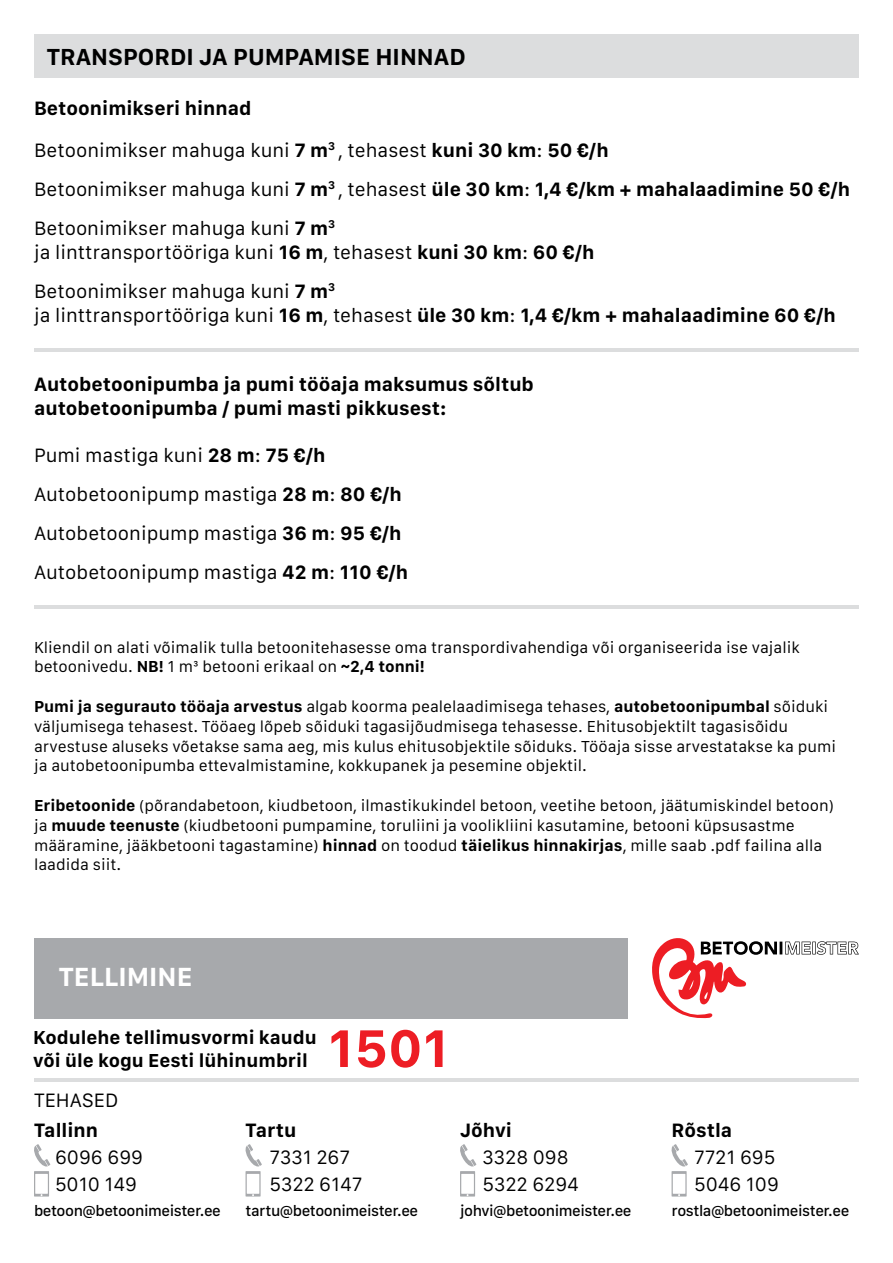
<style>
.page{position:relative;width:893px;height:1263px;background:#fff}
.page>*{position:absolute;margin:0;border:0;box-sizing:border-box;transform-origin:0 0}
.t1{font:700 54.9px "San Francisco Text";color:#ed1d24}
.t2{font:700 27.3px "San Francisco Text";color:#fff}
.t3{font:700 24.15px "San Francisco Text";color:#000}
.t4{font:20.1px/39px "San Francisco Text";color:#000}
.t5{font:700 20.1px/42px "San Francisco Text";color:#000}
.t6{font:700 19.5px/23.4px "San Francisco Text";color:#000}
.t7{font:16.5px/19.8px "San Francisco Text";color:#000}
.t8{font:500 15.75px "San Francisco Text";letter-spacing:-.03em;color:#000}
.s1{font-weight:400}
.s2{font-weight:700}
</style>
<div class="page">
<div style="left:34px;top:34px;width:825px;height:43px;background:#dcddde"></div>
<hr style="left:34px;top:349px;width:825px;height:3px;background:#dcddde">
<hr style="left:34px;top:1078px;width:825px;height:4px;background:#dcddde">
<hr style="left:34px;top:605px;width:825px;height:3px;background:#dcddde">
<div style="left:34px;top:938px;width:593px;height:80px;background:#a7a9ac"></div>
<svg style="left:652px;top:938px;width:207px;height:81px"></svg>
<svg style="left:34px;top:1144px;width:16px;height:52px"></svg>
<svg style="left:245px;top:1144px;width:17px;height:52px"></svg>
<svg style="left:460px;top:1144px;width:16px;height:52px"></svg>
<svg style="left:671px;top:1144px;width:17px;height:52px"></svg>
<h3 class="t3" style="left:47px;top:42px;width:420px">TRANSPORDI JA PUMPAMISE HINNAD</h3>
<p class="t5" style="left:34px;top:86px;width:576px">Betoonimikseri hinnad<br><span class="s1">Betoonimikser mahuga kuni</span> 7 m<sup>3</sup> <span class="s1">, tehasest</span> kuni 30 km<span class="s1">:</span> 50 €/h</p>
<p class="t4" style="left:34px;top:169px;width:818px">Betoonimikser mahuga kuni <span class="s2">7 m</span><sup>3</sup> , tehasest <span class="s2">üle 30 km</span>: <span class="s2">1,4 €/km + mahalaadimine 50 €/h<br></span>Betoonimikser mahuga kuni <span class="s2">7 m</span><sup>3</sup></p>
<p class="t4" style="left:34px;top:232px;width:562px">ja linttransportööriga kuni <span class="s2">16 m</span>, tehasest <span class="s2">kuni 30 km</span>: <span class="s2">60 €/h<br></span>Betoonimikser mahuga kuni <span class="s2">7 m</span><sup>3</sup></p>
<p class="t5" style="left:34px;top:293px;width:803px"><span class="s1">ja linttransportööriga kuni</span> 16 m<span class="s1">, tehasest</span> üle 30 km<span class="s1">:</span> 1,4 €/km + mahalaadimine 60 €/h</p>
<p class="t5" style="left:34px;top:372px;width:501px;line-height:24px">Autobetoonipumba ja pumi tööaja maksumus sõltub autobetoonipumba / pumi masti pikkusest:</p>
<p class="t4" style="left:34px;top:435px;width:376px">Pumi mastiga kuni <span class="s2">28 m</span>: <span class="s2">75 €/h </span>Autobetoonipump mastiga <span class="s2">28 m</span>: <span class="s2">80 €/h </span>Autobetoonipump mastiga <span class="s2">36 m</span>: <span class="s2">95 €/h </span>Autobetoonipump mastiga <span class="s2">42 m</span>: <span class="s2">110 €/h</span></p>
<p class="t7" style="left:34px;top:637px;width:767px">Kliendil on alati võimalik tulla betoonitehasesse oma transpordivahendiga või organiseerida ise vajalik betoonivedu. <span class="s2">NB!</span> 1 m³ betooni erikaal on <span class="s2">~2,4 tonni!</span></p>
<p class="t7" style="left:34px;top:696px;width:804px"><span class="s2">Pumi ja segurauto tööaja arvestus</span> algab koorma pealelaadimisega tehases, <span class="s2">autobetoonipumbal</span> sõiduki väljumisega tehasest. Tööaeg lõpeb sõiduki tagasijõudmisega tehasesse. Ehitusobjektilt tagasisõidu arvestuse aluseks võetakse sama aeg, mis kulus ehitusobjektile sõiduks. Tööaja sisse arvestatakse ka pumi ja autobetoonipumba ettevalmistamine, kokkupanek ja pesemine objektil.</p>
<p class="t7" style="left:34px;top:795px;width:801px"><span class="s2">Eribetoonide</span> (põrandabetoon, kiudbetoon, ilmastikukindel betoon, veetihe betoon, jäätumiskindel betoon) ja <span class="s2">muude teenuste</span> (kiudbetooni pumpamine, toruliini ja voolikliini kasutamine, betooni küpsusastme määramine, jääkbetooni tagastamine) <span class="s2">hinnad</span> on toodud <span class="s2">täielikus hinnakirjas</span>, mille saab .pdf failina alla laadida siit.</p>
<h2 class="t2" style="left:59px;top:959px;width:135px">TELLIMINE</h2>
<p class="t6" style="left:33px;top:1025px;width:285px">Kodulehe tellimusvormi kaudu või üle kogu Eesti lühinumbril</p>
<p class="t4" style="left:34px;top:1080px;width:86px">TEHASED</p>
<h1 class="t1" style="left:328px;top:1013px;width:123px">1501</h1>
<p class="t5" style="left:34px;top:1108px;width:66px">Tallinn</p>
<p class="t5" style="left:246px;top:1108px;width:52px">Tartu</p>
<p class="t5" style="left:460px;top:1108px;width:54px">Jõhvi</p>
<p class="t5" style="left:672px;top:1108px;width:62px">Rõstla</p>
<p class="t4" style="left:55px;top:1137px;width:90px">6096 699</p>
<p class="t4" style="left:270px;top:1137px;width:82px">7331 267</p>
<p class="t4" style="left:483px;top:1137px;width:88px">3328 098</p>
<p class="t4" style="left:694px;top:1137px;width:83px">7721 695</p>
<p class="t4" style="left:55px;top:1164px;width:84px">5010 149</p>
<p class="t4" style="left:270px;top:1164px;width:95px">5322 6147</p>
<p class="t4" style="left:483px;top:1164px;width:98px">5322 6294</p>
<p class="t4" style="left:694px;top:1164px;width:86px">5046 109</p>
<p class="t8" style="left:34px;top:1201px;width:188px">betoon@betoonimeister.ee</p>
<p class="t8" style="left:245px;top:1201px;width:174px">tartu@betoonimeister.ee</p>
<p class="t8" style="left:460px;top:1201px;width:173px">johvi@betoonimeister.ee</p>
<p class="t8" style="left:672px;top:1201px;width:179px">rostla@betoonimeister.ee</p>
</div>
